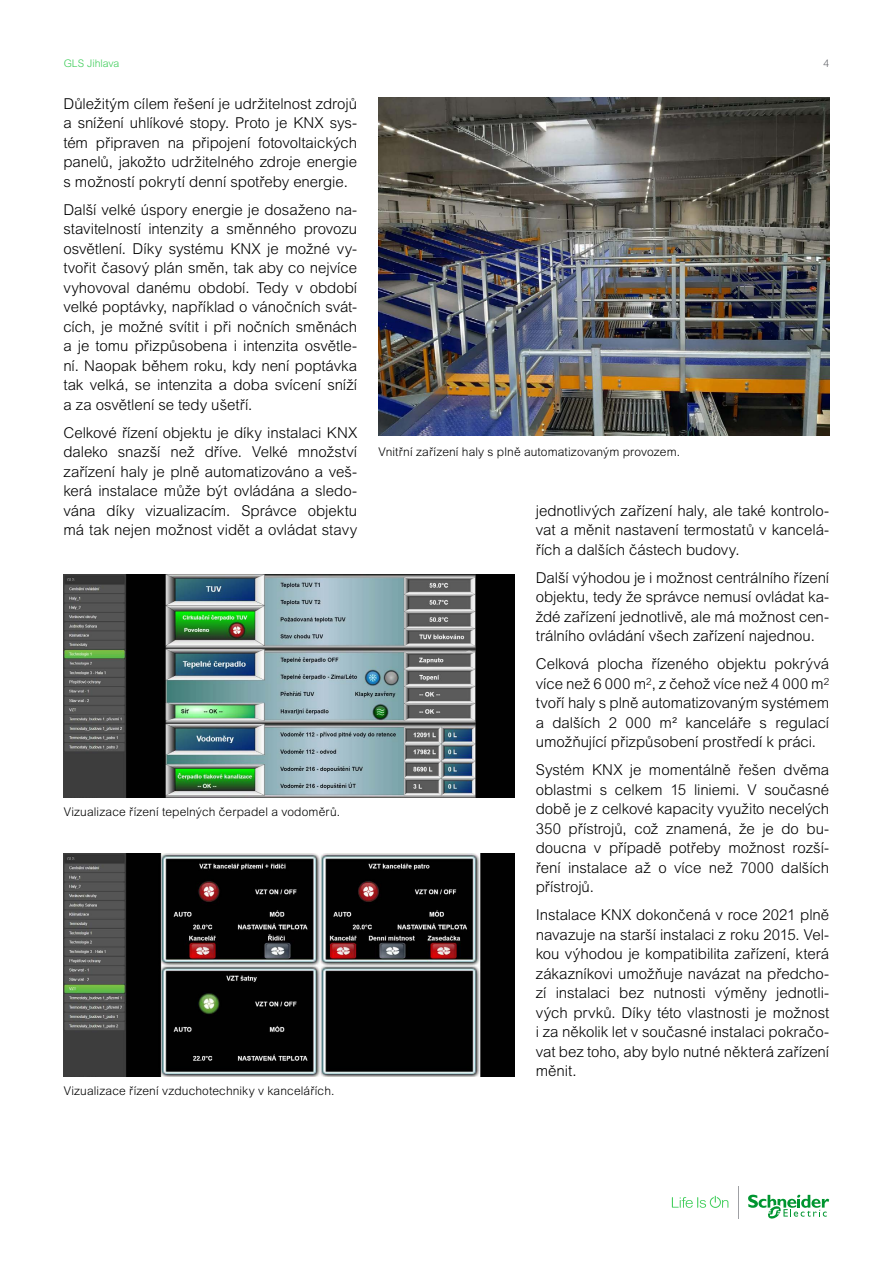
<style>
.page{position:relative;width:893px;height:1263px;background:#fff}
.page>*{position:absolute;margin:0;border:0;box-sizing:border-box;transform-origin:0 0}
.CZ_text{font:300 15px/19.5px "Arial MT Pro";letter-spacing:-.005em;color:#000;text-align:justify}
.CZ_obrázek_popis{font:300 12px "Arial MT Pro";letter-spacing:.01em;color:#000}
.t1{font:300 10.5px "Arial MT Pro";color:#3dcd58}
.t2{font:300 10.5px "Arial MT Pro";color:#626469}
</style>
<div class="page">
<svg style="left:672px;top:1196px;width:56px;height:12px"></svg>
<svg style="left:748px;top:1194px;width:81px;height:25px"></svg>
<hr style="left:738px;top:1186px;width:1px;height:33px;background:#9fa0a4">
<img style="left:378px;top:98px;width:451px;height:338px">
<img style="left:64px;top:853px;width:450px;height:223px">
<img style="left:64px;top:575px;width:450px;height:222px">
<p class="t1" style="left:64px;top:57px;width:57px">GLS Jihlava</p>
<p class="t2" style="left:823px;top:57px;width:7px">4</p>
<p class="CZ_text" style="left:63px;top:94px;width:295px">Důležitým cílem řešení je udržitelnost zdrojů a snížení uhlíkové stopy. Proto je KNX sys&shy;tém připraven na připojení fotovoltaických panelů, jakožto udržitelného zdroje energie s možností pokrytí denní spotřeby energie.</p>
<p class="CZ_text" style="left:63px;top:200px;width:295px">Další velké úspory energie je dosaženo na&shy;stavitelností intenzity a směnného provozu osvětlení. Díky systému KNX je možné vy&shy;tvořit časový plán směn, tak aby co nejvíce vyhovoval danému období. Tedy v období velké poptávky, například o vánočních svát&shy;cích, je možné svítit i při nočních směnách a je tomu přizpůsobena i intenzita osvětle&shy;ní. Naopak během roku, kdy není poptávka tak velká, se intenzita a doba svícení sníží a za osvětlení se tedy ušetří.</p>
<p class="CZ_text" style="left:63px;top:423px;width:295px">Celkové řízení objektu je díky instalaci KNX daleko snazší než dříve. Velké množství zařízení haly je plně automatizováno a veš&shy;kerá instalace může být ovládána a sledo&shy;vána díky vizualizacím. Správce objektu má tak nejen možnost vidět a ovládat stavy</p>
<p class="CZ_obrázek_popis" style="left:378px;top:444px;width:303px">Vnitřní zařízení haly s plně automatizovaným provozem.</p>
<p class="CZ_text" style="left:536px;top:501px;width:295px">jednotlivých zařízení haly, ale také kontrolo&shy;vat a měnit nastavení termostatů v kancelá&shy;řích a dalších částech budovy.</p>
<p class="CZ_text" style="left:536px;top:568px;width:295px">Další výhodou je i možnost centrálního řízení objektu, tedy že správce nemusí ovládat ka&shy;ždé zařízení jednotlivě, ale má možnost cen&shy;trálního ovládání všech zařízení najednou.</p>
<p class="CZ_text" style="left:536px;top:655px;width:295px">Celková plocha řízeného objektu pokrývá více než 6 000 m<sup>2</sup>, z čehož více než 4 000 m<sup>2 </sup>tvoří haly s plně automatizovaným systémem a dalších 2 000 m2 kanceláře s regulací umožňující přizpůsobení prostředí k práci.</p>
<p class="CZ_text" style="left:536px;top:761px;width:295px">Systém KNX je momentálně řešen dvěma oblastmi s celkem 15 liniemi. V současné době je z celkové kapacity využito necelých 350 přístrojů, což znamená, že je do bu&shy;doucna v případě potřeby možnost rozší&shy;ření instalace až o více než 7000 dalších přístrojů.</p>
<p class="CZ_text" style="left:536px;top:906px;width:295px">Instalace KNX dokončená v roce 2021 plně navazuje na starší instalaci z roku 2015. Vel&shy;kou výhodou je kompatibilita zařízení, která zákazníkovi umožňuje navázat na předcho&shy;zí instalaci bez nutnosti výměny jednotli&shy;vých prvků. Díky této vlastnosti je možnost i za několik let v současné instalaci pokračo&shy;vat bez toho, aby bylo nutné některá zařízení měnit.</p>
<p class="CZ_obrázek_popis" style="left:64px;top:804px;width:278px">Vizualizace řízení tepelných čerpadel a vodoměrů.</p>
<p class="CZ_obrázek_popis" style="left:64px;top:1083px;width:272px">Vizualizace řízení vzduchotechniky v kancelářích.</p>
</div>
